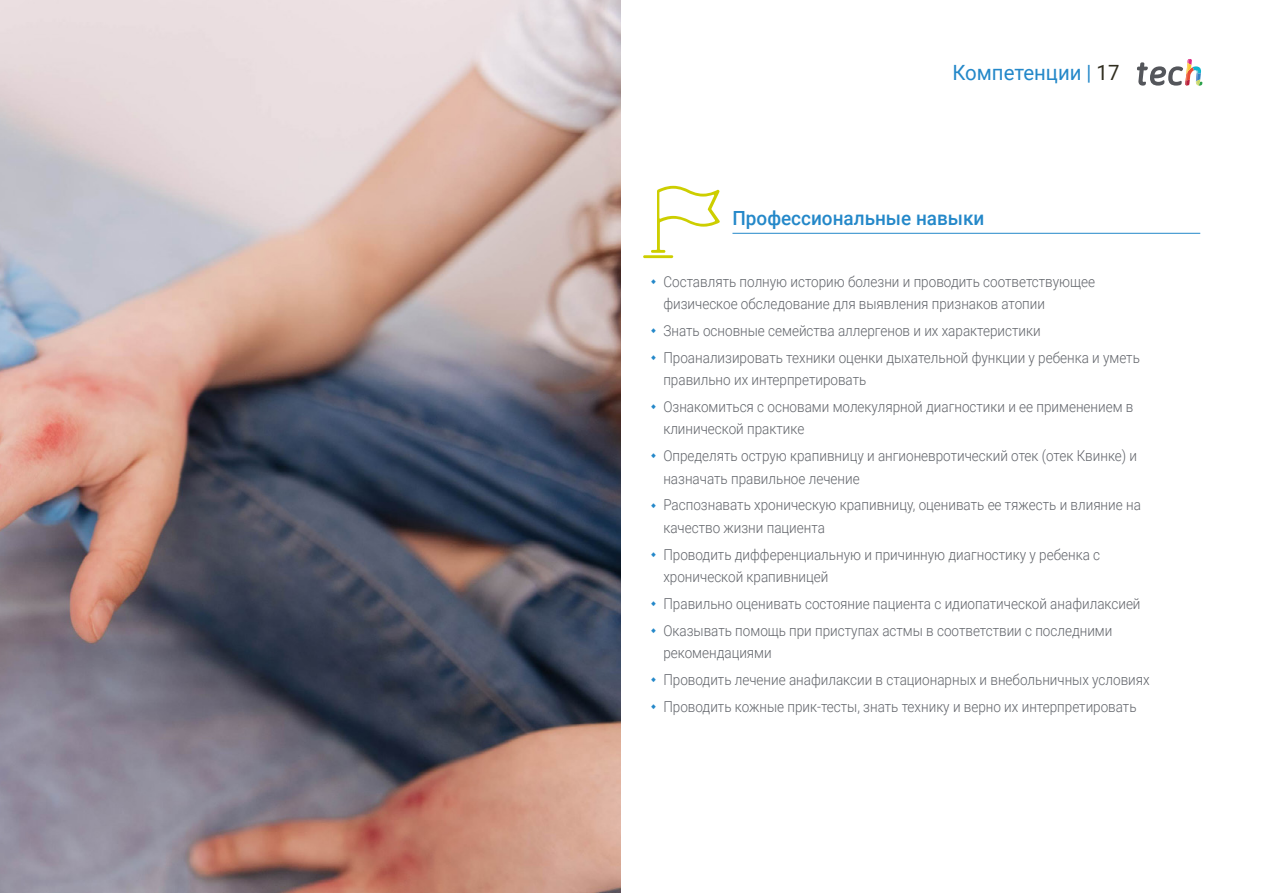
<style>
.page{position:relative;width:1263px;height:893px;background:#fff}
.page>*{position:absolute;margin:0;border:0;box-sizing:border-box;transform-origin:0 0}
.t1{font:21px "Roboto";color:#2488c9}
.t2{font:500 19.5px "Roboto";color:#2488c9}
.t3{font:300 15px/26.7px "Roboto";color:#61646a;scale:.9 1}
.s1{color:#312e20}
</style>
<div class="page">
<img style="left:0;top:0;width:621px;height:893px">
<hr style="left:732px;top:233px;width:468px;height:1px;background:#2488c9">
<hr style="left:643px;top:255px;width:30px;height:3px;background:#cdce00">
<svg style="left:651px;top:186px;width:69px;height:67px"></svg>
<svg style="left:1137px;top:59px;width:65px;height:27px"></svg>
<h1 class="t1" style="left:952px;top:57px;width:169px">Компетенции | <span class="s1">17</span></h1>
<h2 class="t2" style="left:732px;top:204px;width:253px">Профессиональные навыки</h2>
<p class="t3" style="left:663px;top:270px;width:481px;line-height:22.5px">Составлять полную историю болезни и проводить соответствующее физическое обследование для выявления признаков атопии</p>
<p class="t3" style="left:663px;top:317px;width:531px">Знать основные семейства аллергенов и их характеристики<br>Проанализировать техники оценки дыхательной функции у ребенка и уметь</p>
<p class="t3" style="left:663px;top:366px;width:524px">правильно их интерпретировать<br>Ознакомиться с основами молекулярной диагностики и ее применением в</p>
<p class="t3" style="left:663px;top:415px;width:528px">клинической практике<br>Определять острую крапивницу и ангионевротический отек (отек Квинке) и</p>
<p class="t3" style="left:663px;top:464px;width:532px">назначать правильное лечение<br>Распознавать хроническую крапивницу, оценивать ее тяжесть и влияние на</p>
<p class="t3" style="left:663px;top:514px;width:487px">качество жизни пациента<br>Проводить дифференциальную и причинную диагностику у ребенка с</p>
<p class="t3" style="left:663px;top:563px;width:532px">хронической крапивницей<br>Правильно оценивать состояние пациента с идиопатической анафилаксией<br>Оказывать помощь при приступах астмы в соответствии с последними</p>
<p class="t3" style="left:663px;top:639px;width:542px">рекомендациями<br>Проводить лечение анафилаксии в стационарных и внебольничных условиях<br>Проводить кожные прик-тесты, знать технику и верно их интерпретировать</p>
</div>
